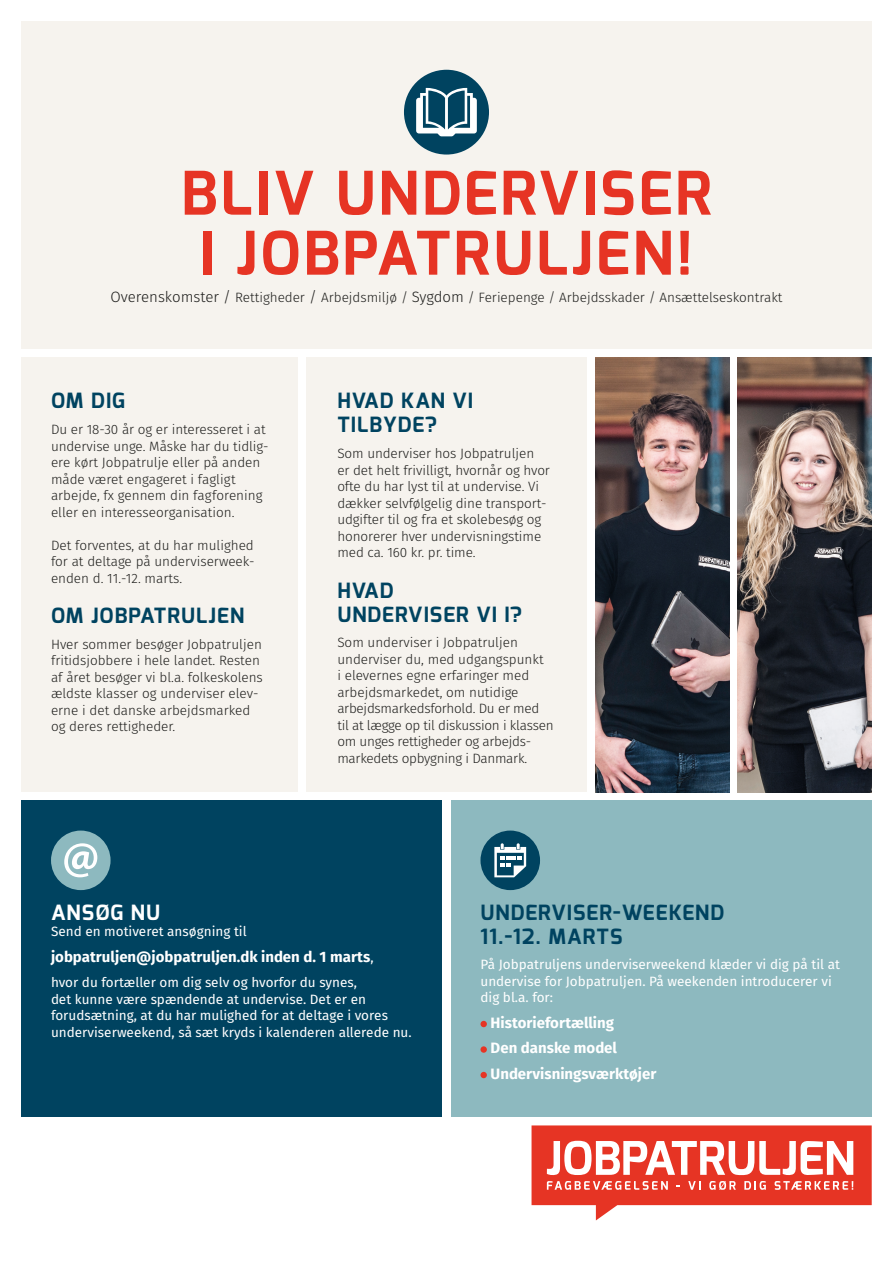
<style>
.page{position:relative;width:893px;height:1263px;background:#fff}
.page>*{position:absolute;margin:0;border:0;box-sizing:border-box;transform-origin:0 0}
.Overskrift{font:700 60px "Exo";letter-spacing:.05em;color:#e63424}
.Mellemoverksrift_mør{font:700 21px "Exo";letter-spacing:.05em;color:#004360}
.Mellemoverskrift_hvi{font:700 21px "Exo";letter-spacing:.05em;color:#fff}
.Brød{font:700 15px "Fira Sans";color:#fff}
.Brød-2{font:300 13.5px/16.5px "Fira Sans";color:#1d1d1b}
.Brød-3{font:13.5px/16.5px "Fira Sans";color:#fff}
.Brød-4{font:300 13.5px "Fira Sans";letter-spacing:-.02em;color:#1d1d1b}
.s1{font-size:15px}
.s2{font-weight:400;font-size:13.5px}
</style>
<div class="page">
<svg style="left:531px;top:1125px;width:341px;height:95px"></svg>
<div style="left:21px;top:21px;width:851px;height:328px;background:#f6f3ee"></div>
<img style="left:595px;top:358px;width:134px;height:434px">
<img style="left:738px;top:358px;width:134px;height:434px">
<div style="left:21px;top:358px;width:277px;height:434px;background:#f6f3ee"></div>
<div style="left:306px;top:358px;width:281px;height:434px;background:#f6f3ee"></div>
<div style="left:21px;top:801px;width:421px;height:316px;background:#004360"></div>
<div style="left:51px;top:830px;width:60px;height:60px;background:#8db9bf;border-radius:50%"></div>
<svg style="left:64px;top:843px;width:33px;height:34px"></svg>
<div style="left:404px;top:70px;width:85px;height:85px;background:#004360;border-radius:50%"></div>
<svg style="left:416px;top:88px;width:61px;height:48px"></svg>
<div style="left:451px;top:801px;width:421px;height:316px;background:#8db9bf"></div>
<div style="left:480px;top:1021px;width:7px;height:6px;background:#e63424;border-radius:50%"></div>
<div style="left:480px;top:1046px;width:7px;height:7px;background:#e63424;border-radius:50%"></div>
<div style="left:480px;top:1072px;width:7px;height:6px;background:#e63424;border-radius:50%"></div>
<div style="left:480px;top:830px;width:60px;height:60px;background:#004360;border-radius:50%"></div>
<svg style="left:494px;top:843px;width:32px;height:34px"></svg>
<p class="Overskrift" style="left:181px;top:155px;width:532px">BLIV UNDERVISER</p>
<p class="Overskrift" style="left:200px;top:215px;width:494px">I JOBPATRULJEN!</p>
<p class="Brød-2" style="left:110px;top:290px;width:674px"><span class="s1">Overenskomster /</span> Rettigheder <span class="s1">/</span> Arbejdsmiljø / <span class="s1">Sygdom</span> / Feriepenge / Arbejdsskader / Ansættelseskontrakt</p>
<p class="Mellemoverksrift_mør" style="left:51px;top:387px;width:76px">OM DIG</p>
<p class="Brød-2" style="left:51px;top:422px;width:219px">Du er 18-30 år og er interesseret i at undervise unge. Måske har du tidlig-</p>
<p class="Brød-2" style="left:51px;top:455px;width:213px">ere kørt Jobpatrulje eller på anden måde været engageret i fagligt arbejde, fx gennem din fagforening eller en interesseorganisation.</p>
<p class="Brød-2" style="left:51px;top:537px;width:205px;text-align:justify">Det forventes, at du har mulighed for at deltage på underviserweek&shy;enden d. 11.-12. marts.</p>
<p class="Mellemoverksrift_mør" style="left:51px;top:602px;width:195px">OM JOBPATRULJEN</p>
<p class="Brød-2" style="left:51px;top:636px;width:213px">Hver sommer besøger Jobpatruljen fritidsjobbere i hele landet. Resten af året besøger vi bl.a. folkeskolens ældste klasser og underviser elev-</p>
<p class="Brød-2" style="left:51px;top:702px;width:201px">erne i det danske arbejdsmarked og deres rettigheder.</p>
<p class="Mellemoverksrift_mør" style="left:337px;top:387px;width:137px">HVAD KAN VI</p>
<p class="Mellemoverksrift_mør" style="left:337px;top:411px;width:101px">TILBYDE?</p>
<p class="Brød-2" style="left:337px;top:446px;width:214px">Som underviser hos Jobpatruljen<br>er det helt frivilligt, hvornår og hvor ofte du har lyst til at undervise. Vi dækker selvfølgelig dine transport&shy;udgifter til og fra et skolebesøg og honorerer hver undervisningstime med ca. 160 kr. pr. time.</p>
<p class="Mellemoverksrift_mør" style="left:337px;top:576px;width:58px">HVAD</p>
<p class="Mellemoverksrift_mør" style="left:337px;top:600px;width:186px">UNDERVISER VI I?</p>
<p class="Brød-2" style="left:337px;top:635px;width:218px">Som underviser i Jobpatruljen underviser du, med udgangspunkt<br>i elevernes egne erfaringer med arbejdsmarkedet, om nutidige arbejdsmarkedsforhold. Du er med til at lægge op til diskussion i klassen om unges rettigheder og arbejds-</p>
<p class="Brød-4" style="left:337px;top:748px;width:191px">markedets opbygning i Danmark.</p>
<p class="Mellemoverskrift_hvi" style="left:51px;top:899px;width:110px">ANSØG NU</p>
<p class="Brød-3" style="left:51px;top:924px;width:197px">Send en motiveret ansøgning til</p>
<p class="Brød" style="left:51px;top:946px;width:324px">jobpatruljen@jobpatruljen.dk inden d. 1 marts<span class="s2">,</span></p>
<p class="Brød-3" style="left:51px;top:975px;width:308px">hvor du fortæller om dig selv og hvorfor du synes,</p>
<p class="Brød-3" style="left:51px;top:992px;width:317px">det kunne være spændende at undervise. Det er en</p>
<p class="Brød-3" style="left:51px;top:1008px;width:362px">forudsætning, at du har mulighed for at deltage i vores underviserweekend, så sæt kryds i kalenderen allerede nu.</p>
<p class="Mellemoverksrift_mør" style="left:480px;top:899px;width:245px">UNDERVISER-WEEKEND</p>
<p class="Mellemoverksrift_mør" style="left:480px;top:923px;width:143px">11.-12. MARTS</p>
<p class="Brød-3" style="left:480px;top:957px;width:361px">På Jobpatruljens underviserweekend klæder vi dig på til at undervise for Jobpatruljen. På weekenden introducerer vi dig bl.a. for:</p>
<p class="Brød" style="left:491px;top:1012px;width:125px">Historiefortælling</p>
<p class="Brød" style="left:491px;top:1037px;width:128px">Den danske model</p>
<p class="Brød" style="left:491px;top:1063px;width:167px">Undervisningsværktøjer</p>
</div>
